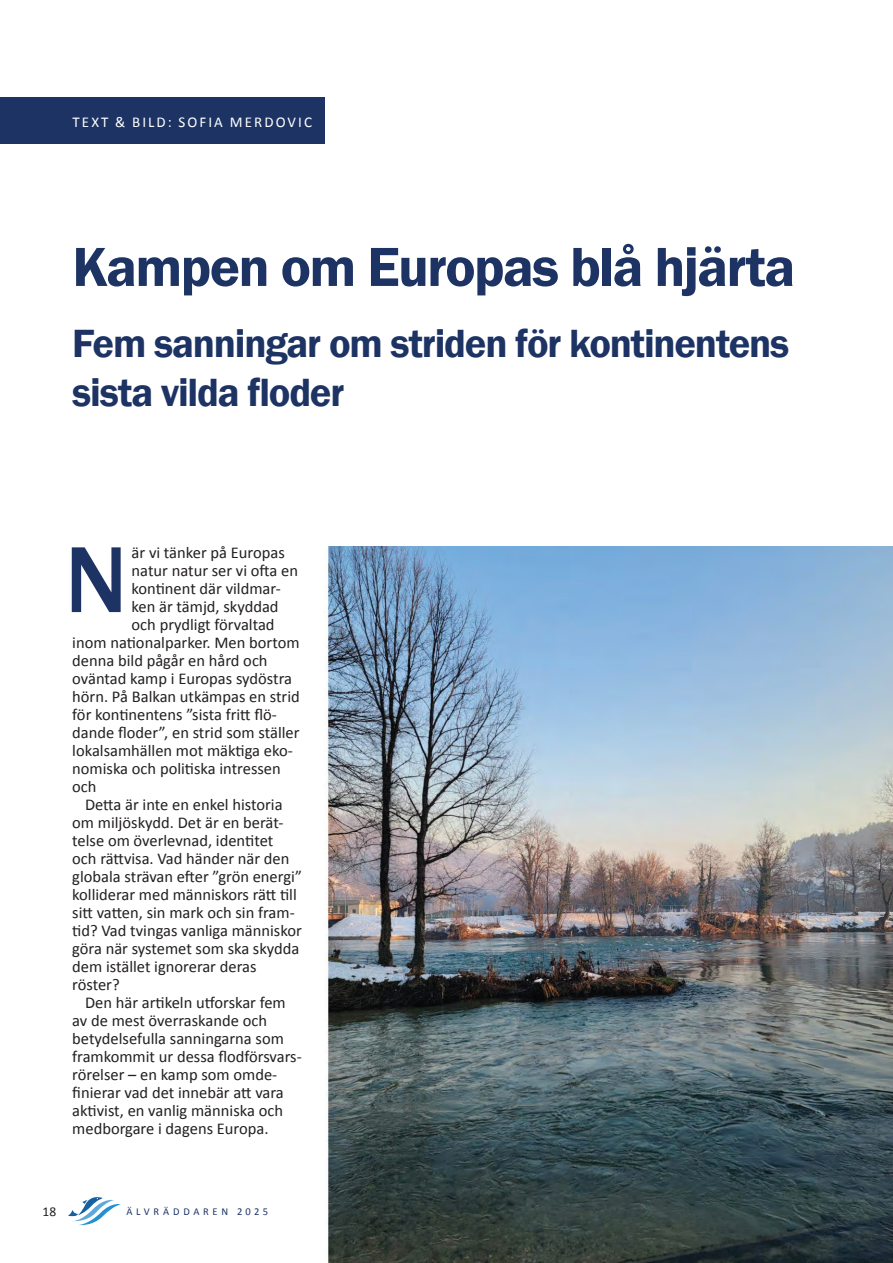
<style>
.page{position:relative;width:893px;height:1263px;background:#fff}
.page>*{position:absolute;margin:0;border:0;box-sizing:border-box;transform-origin:0 0}
.t1{font:500 97.05px "Franklin Gothic";color:#1d3364}
.t2{font:600 57px "Franklin Gothic";letter-spacing:-.03em;color:#1d3364}
.t3{font:600 40.5px/49.5px "Franklin Gothic";letter-spacing:-.03em;color:#1d3364}
.t4{font:16.5px "Calibri";color:#231f20}
.t5{font:15px "Calibri";letter-spacing:.14em;color:#fff}
.t6{font:13.5px "Calibri";color:#231f20}
.t7{font:10.5px "Calibri";letter-spacing:.35em;color:#1d3364}
</style>
<div class="page">
<svg style="left:68px;top:1197px;width:53px;height:29px"></svg>
<div style="left:0;top:98px;width:325px;height:46px;background:#1d3364"></div>
<img style="left:326px;top:547px;width:567px;height:716px">
<p class="t5" style="left:73px;top:111px;width:241px">TEXT &amp; BILD: SOFIA MERDOVIC</p>
<h2 class="t2" style="left:72px;top:232px;width:725px">Kampen om Europas blå hjärta</h2>
<h3 class="t3" style="left:72px;top:319px;width:719px">Fem sanningar om striden för kontinentens sista vilda floder</h3>
<p class="t4" style="left:132px;top:541px;width:155px">är vi tänker på Europas</p>
<p class="t4" style="left:132px;top:559px;width:168px">natur natur ser vi ofta en</p>
<p class="t4" style="left:132px;top:577px;width:151px">kontinent där vildmar-</p>
<p class="t4" style="left:132px;top:595px;width:148px">ken är tämjd, skyddad</p>
<p class="t4" style="left:132px;top:613px;width:144px">och prydligt förvaltad</p>
<p class="t4" style="left:72px;top:631px;width:229px">inom nationalparker. Men bortom</p>
<p class="t4" style="left:72px;top:649px;width:197px">denna bild pågår en hård och</p>
<p class="t4" style="left:72px;top:667px;width:221px">oväntad kamp i Europas sydöstra</p>
<p class="t4" style="left:72px;top:685px;width:229px">hörn. På Balkan utkämpas en strid</p>
<p class="t4" style="left:72px;top:703px;width:206px">för kontinentens ”sista fritt flö-</p>
<p class="t4" style="left:72px;top:721px;width:229px">dande floder”, en strid som ställer</p>
<p class="t4" style="left:72px;top:739px;width:222px">lokalsamhällen mot mäktiga eko-</p>
<p class="t4" style="left:72px;top:757px;width:210px">nomiska och politiska intressen</p>
<p class="t4" style="left:72px;top:775px;width:26px">och</p>
<p class="t4" style="left:85px;top:793px;width:199px">Detta är inte en enkel historia</p>
<p class="t4" style="left:72px;top:811px;width:213px">om miljöskydd. Det är en berät-</p>
<p class="t4" style="left:72px;top:829px;width:203px">telse om överlevnad, identitet</p>
<p class="t4" style="left:72px;top:847px;width:219px">och rättvisa. Vad händer när den</p>
<p class="t4" style="left:72px;top:865px;width:231px">globala strävan efter ”grön energi”</p>
<p class="t4" style="left:72px;top:883px;width:226px">kolliderar med människors rätt till</p>
<p class="t4" style="left:72px;top:901px;width:224px">sitt vatten, sin mark och sin fram-</p>
<p class="t4" style="left:72px;top:919px;width:231px">tid? Vad tvingas vanliga människor</p>
<p class="t4" style="left:72px;top:937px;width:229px">göra när systemet som ska skydda</p>
<p class="t4" style="left:72px;top:955px;width:186px">dem istället ignorerar deras</p>
<p class="t4" style="left:72px;top:973px;width:49px">röster?</p>
<p class="t4" style="left:85px;top:991px;width:202px">Den här artikeln utforskar fem</p>
<p class="t4" style="left:72px;top:1009px;width:196px">av de mest överraskande och</p>
<p class="t4" style="left:72px;top:1027px;width:213px">betydelsefulla sanningarna som</p>
<p class="t4" style="left:72px;top:1045px;width:231px">framkommit ur dessa flodförsvars-</p>
<p class="t4" style="left:72px;top:1063px;width:206px">rörelser – en kamp som omde-</p>
<p class="t4" style="left:72px;top:1081px;width:213px">finierar vad det innebär att vara</p>
<p class="t4" style="left:72px;top:1099px;width:212px">aktivist, en vanlig människa och</p>
<p class="t4" style="left:72px;top:1117px;width:198px">medborgare i dagens Europa.</p>
<h1 class="t1" style="left:65px;top:520px;width:65px">N</h1>
<p class="t6" style="left:43px;top:1202px;width:15px">18</p>
<p class="t7" style="left:126px;top:1204px;width:143px">ÄLVRÄDDAREN 2025</p>
</div>
